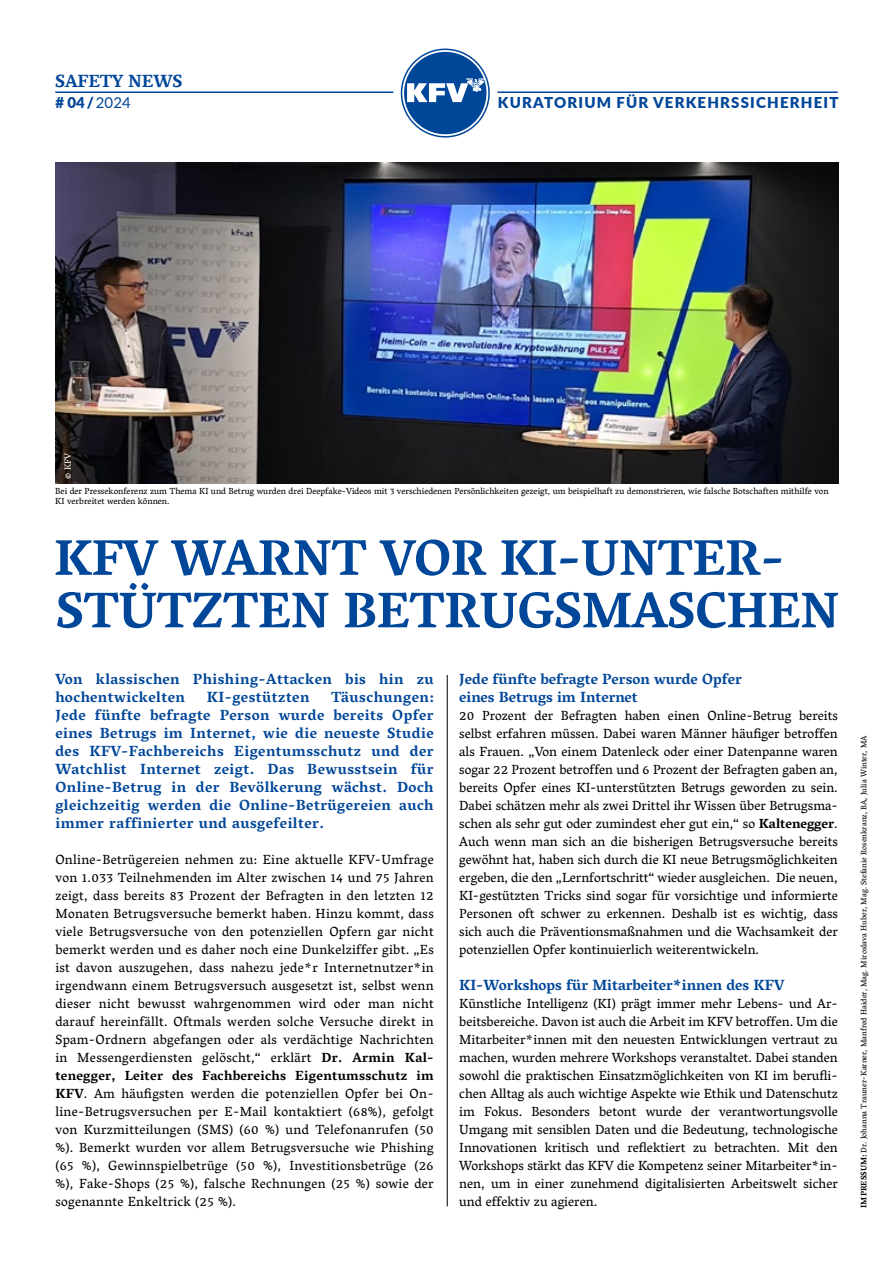
<style>
.page{position:relative;width:893px;height:1263px;background:#fff}
.page>*{position:absolute;margin:0;border:0;box-sizing:border-box;transform-origin:0 0}
.t1{font:700 51px/52.5px "Vesper Libre";letter-spacing:-.01em;color:#004699}
.t2{font:700 18px "Vesper Libre";letter-spacing:-.01em;color:#004699}
.t3{font:700 15px/18px "Vesper Libre";letter-spacing:.03em;color:#004699}
.t4{font:700 15px/18px "Vesper Libre";color:#004699}
.t5{font:900 15px "Lato";letter-spacing:.08em;color:#004699}
.t6{font:13.5px/18px "Vesper Libre";color:#000;text-align:justify}
.t7{font:9px/10.5px "Vesper Libre";color:#000}
.t8{font:9px "Vesper Libre";color:#fff}
.t9{font:8.1px "Vesper Libre";color:#000}
.s1{font-weight:400}
.s2{font-weight:700}
</style>
<div class="page">
<hr style="left:55px;top:91px;width:338px;height:2px;background:#004699">
<hr style="left:497px;top:91px;width:341px;height:2px;background:#004699">
<div style="left:404px;top:52px;width:82px;height:82px;background:#004699;border-radius:50%"></div>
<div style="left:401px;top:49px;width:89px;height:89px;border:2px solid #004699;border-radius:50%"></div>
<svg style="left:407px;top:78px;width:78px;height:24px"></svg>
<img style="left:55px;top:162px;width:783px;height:322px">
<hr style="left:447px;top:675px;width:1px;height:531px;background:#000">
<h2 class="t2" style="left:55px;top:70px;width:129px">SAFETY NEWS</h2>
<p class="t5" style="left:55px;top:91px;width:77px"># 04 / <span class="s1">2024</span></p>
<p class="t5" style="left:498px;top:92px;width:342px">KURATORIUM FÜR VERKEHRSSICHERHEIT</p>
<p class="t8" style="left:62px;top:479px;width:27px;rotate:-90deg">© KFV</p>
<p class="t7" style="left:55px;top:485px;width:775px">Bei der Pressekonferenz zum Thema KI und Betrug wurden drei Deepfake-Videos mit 3 verschiedenen Persönlichkeiten gezeigt, um beispielhaft zu demonstrieren, wie falsche Botschaften mithilfe von<br>KI verbreitet werden können.</p>
<h1 class="t1" style="left:54px;top:531px;width:787px">KFV WARNT VOR KI-UNTER-<br>STÜTZTEN BETRUGSMASCHEN</h1>
<p class="t3" style="left:55px;top:670px;width:380px">Von klassischen Phishing-Attacken bis hin zu hochentwickelten</p>
<p class="t3" style="left:55px;top:688px;width:380px;text-align:justify;text-indent:276px">Täuschungen:<br>Jede fünfte befragte Person wurde bereits Opfer eines Betrugs im Internet, wie die neueste Studie des KFV-Fachbereichs Eigentumsschutz und der Watchlist Internet zeigt. Das Bewusstsein für Online-Betrug in der Bevölkerung wächst. Doch gleichzeitig werden die Online-Betrügereien auch immer raffinierter und ausgefeilter.</p>
<p class="t6" style="left:55px;top:850px;width:380px">Online-Betrügereien nehmen zu: Eine aktuelle KFV-Umfrage von 1.033 Teilnehmenden im Alter zwischen 14 und 75 Jahren zeigt, dass bereits 83 Prozent der Befragten in den letzten 12<br>Monaten Betrugsversuche bemerkt haben. Hinzu kommt, dass viele Betrugsversuche von den potenziellen Opfern gar nicht bemerkt werden und es daher noch eine Dunkelziffer gibt. „Es ist davon auszugehen, dass nahezu jede*r Internetnutzer*in irgendwann einem Betrugsversuch ausgesetzt ist, selbst wenn dieser nicht bewusst wahrgenommen wird oder man nicht darauf hereinfällt. Oftmals werden solche Versuche direkt in Spam-Ordnern abgefangen oder als verdächtige Nachrichten in Messengerdiensten gelöscht,“ erklärt <span class="s2">Dr. Armin Kal&shy;tenegger, Leiter des Fachbereichs Eigentumsschutz im KFV</span>. Am häufigsten werden die potenziellen Opfer bei On&shy;line-Betrugsversuchen per E-Mail kontaktiert (68%), gefolgt von Kurzmitteilungen (SMS) (60 %) und Telefonanrufen (50 %). Bemerkt wurden vor allem Betrugsversuche wie Phishing (65 %), Gewinnspielbetrüge (50 %), Investitionsbetrüge (26 %), Fake-Shops (25 %), falsche Rechnungen (25 %) sowie der sogenannte Enkeltrick (25 %).</p>
<p class="t3" style="left:207px;top:688px;width:104px">KI-gestützten</p>
<p class="t4" style="left:459px;top:670px;width:284px">Jede fünfte befragte Person wurde Opfer eines Betrugs im Internet</p>
<p class="t6" style="left:459px;top:706px;width:380px">20 Prozent der Befragten haben einen Online-Betrug bereits selbst erfahren müssen. Dabei waren Männer häufiger betroffen als Frauen. „Von einem Datenleck oder einer Datenpanne waren sogar 22 Prozent betroffen und 6 Prozent der Befragten gaben an, bereits Opfer eines KI-unterstützten Betrugs geworden zu sein.<br>Dabei schätzen mehr als zwei Drittel ihr Wissen über Betrugsma&shy;schen als sehr gut oder zumindest eher gut ein,“ so <span class="s2">Kaltenegger</span>.<br>Auch wenn man sich an die bisherigen Betrugsversuche bereits gewöhnt hat, haben sich durch die KI neue Betrugsmöglichkeiten ergeben, die den „Lernfortschritt“ wieder ausgleichen. Die neuen, KI-gestützten Tricks sind sogar für vorsichtige und informierte Personen oft schwer zu erkennen. Deshalb ist es wichtig, dass sich auch die Präventionsmaßnahmen und die Wachsamkeit der potenziellen Opfer kontinuierlich weiterentwickeln.</p>
<p class="t4" style="left:459px;top:976px;width:327px">KI-Workshops für Mitarbeiter*innen des KFV</p>
<p class="t6" style="left:459px;top:994px;width:380px">Künstliche Intelligenz (KI) prägt immer mehr Lebens- und Ar&shy;beitsbereiche. Davon ist auch die Arbeit im KFV betroffen. Um die Mitarbeiter*innen mit den neuesten Entwicklungen vertraut zu machen, wurden mehrere Workshops veranstaltet. Dabei standen sowohl die praktischen Einsatzmöglichkeiten von KI im berufli&shy;chen Alltag als auch wichtige Aspekte wie Ethik und Datenschutz im Fokus. Besonders betont wurde der verantwortungsvolle Umgang mit sensiblen Daten und die Bedeutung, technologische Innovationen kritisch und reflektiert zu betrachten. Mit den Workshops stärkt das KFV die Kompetenz seiner Mitarbeiter*in&shy;nen, um in einer zunehmend digitalisierten Arbeitswelt sicher und effektiv zu agieren.</p>
<p class="t9" style="left:859px;top:1208px;width:474px;rotate:-90deg"><span class="s2">IMPRESSUM:</span> Dr. Johanna Trauner-Karner, Manfred Haider, Mag. Miroslava Huber, Mag. Stefanie Rosenkranz, BA, Julia Winter, MA</p>
</div>
